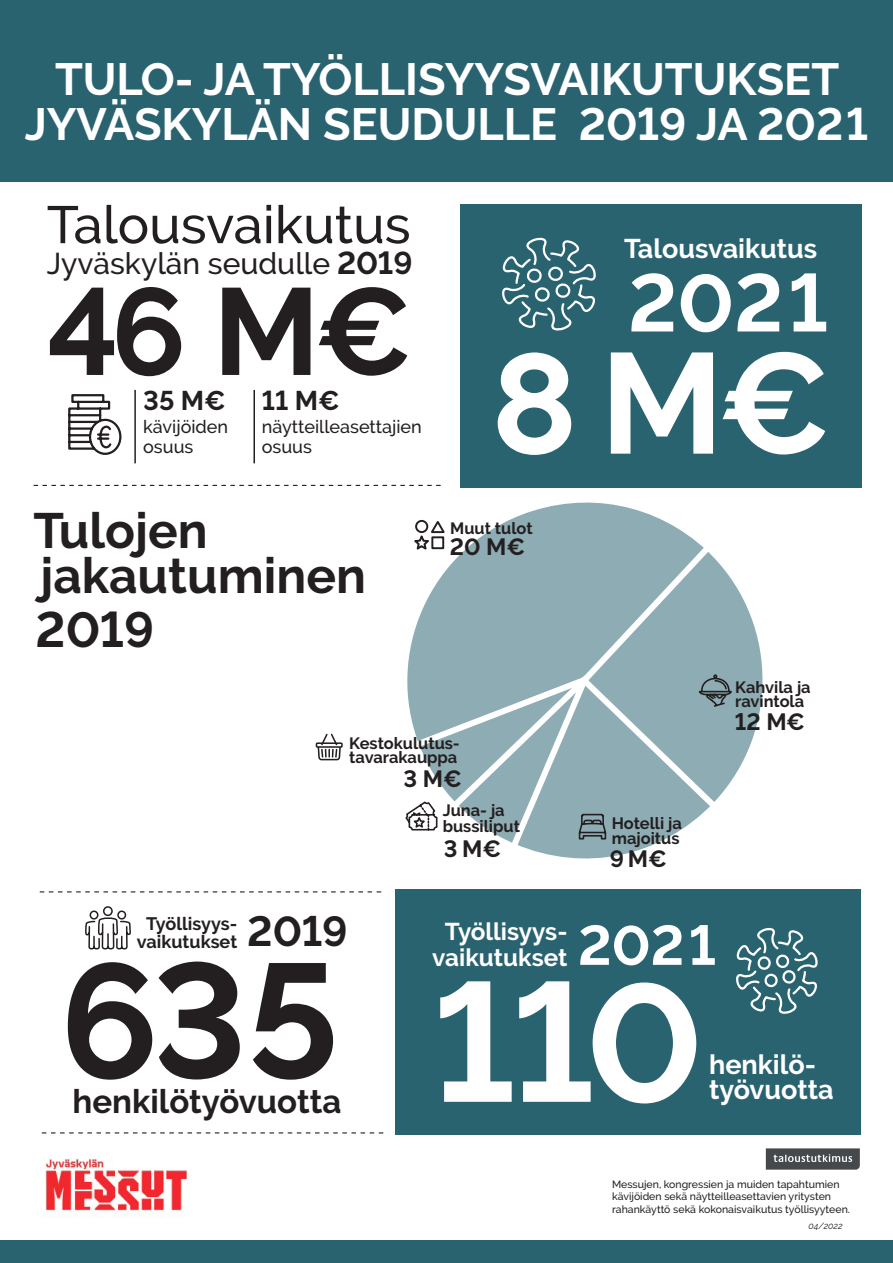
<style>
.page{position:relative;width:893px;height:1263px;background:#fff}
.page>*{position:absolute;margin:0;border:0;box-sizing:border-box;transform-origin:0 0}
.t1{font:700 168px "Raleway";color:#fff}
.t2{font:700 162px "Raleway";color:#231f20}
.t3{font:700 142.5px "Raleway";color:#fff}
.t4{font:700 123px "Raleway";color:#231f20}
.t5{font:700 81px "Raleway";color:#fff}
.t6{font:700 55.5px "Raleway";color:#fff}
.t7{font:500 52.5px "Raleway";color:#231f20}
.t8{font:700 49.5px/45px "Raleway";color:#231f20}
.t9{font:700 45px "Raleway";color:#fff}
.t10{font:700 42px "Raleway";color:#231f20}
.t11{font:700 33px "Raleway";color:#231f20}
.t12{font:500 30px "Raleway";color:#231f20}
.t13{font:700 27px/24.9px "Raleway";color:#fff}
.t14{font:700 27px "Raleway";color:#231f20}
.t15{font:700 24.3px/26px "Raleway";color:#fff;text-align:center}
.t16{font:700 23.55px "Raleway";color:#231f20}
.t17{font:500 18px/20.1px "Raleway";color:#231f20}
.t18{font:700 18px/18.5px "Raleway";color:#231f20;text-align:center}
.t19{font:700 16.35px/13.8px "Raleway";color:#231f20}
.t20{font:500 10.5px/12.6px "Raleway";color:#231f20}
.t21{font:italic 9px "Raleway";color:#231f20}
.s1{font-weight:700;font-size:31.5px}
</style>
<div class="page">
<svg style="left:407px;top:487px;width:310px;height:182px"></svg>
<svg style="left:576px;top:539px;width:187px;height:239px"></svg>
<div style="left:0;top:1240px;width:893px;height:23px;background:#2a6370"></div>
<div style="left:0;top:0;width:893px;height:181px;background:#2a6370"></div>
<hr style="left:134px;top:390px;width:2px;height:73px;background:#231f20">
<hr style="left:253px;top:390px;width:2px;height:73px;background:#231f20">
<svg style="left:34px;top:393px;width:407px;height:98px"></svg>
<svg style="left:42px;top:1132px;width:341px;height:1px"></svg>
<div style="left:460px;top:204px;width:401px;height:283px;background:#2a6370"></div>
<div style="left:395px;top:890px;width:466px;height:245px;background:#2a6370"></div>
<svg style="left:410px;top:519px;width:37px;height:34px"></svg>
<svg style="left:405px;top:669px;width:328px;height:190px"></svg>
<svg style="left:40px;top:733px;width:341px;height:217px"></svg>
<svg style="left:502px;top:237px;width:94px;height:93px"></svg>
<svg style="left:736px;top:927px;width:82px;height:87px"></svg>
<svg style="left:766px;top:1148px;width:94px;height:21px;background:#5e6062"></svg>
<img style="left:44px;top:1158px;width:145px;height:60px">
<p class="t9" style="left:55px;top:53px;width:786px">TULO- JA TYÖLLISYYSVAIKUTUKSET</p>
<p class="t9" style="left:25px;top:99px;width:845px">JYVÄSKYLÄN SEUDULLE 2019 JA 2021</p>
<p class="t7" style="left:47px;top:194px;width:365px">Talousvaikutus</p>
<p class="t12" style="left:47px;top:246px;width:367px">Jyväskylän seudulle <span class="s1">2019</span></p>
<p class="t4" style="left:47px;top:261px;width:368px">46 M€</p>
<p class="t14" style="left:143px;top:385px;width:84px">35 M€</p>
<p class="t17" style="left:143px;top:417px;width:86px">kävijöiden osuus</p>
<p class="t14" style="left:262px;top:385px;width:79px">11 M€</p>
<p class="t17" style="left:262px;top:417px;width:162px">näytteilleasettajien osuus</p>
<p class="t8" style="left:34px;top:508px;width:334px">Tulojen jakautuminen</p>
<p class="t8" style="left:36px;top:607px;width:120px">2019</p>
<p class="t13" style="left:624px;top:236px;width:195px">Talousvaikutus</p>
<p class="t5" style="left:628px;top:257px;width:201px">2021</p>
<p class="t3" style="left:491px;top:322px;width:342px">8 M€</p>
<p class="t19" style="left:450px;top:521px;width:84px">Muut tulot</p>
<p class="t16" style="left:450px;top:534px;width:77px">20 M€</p>
<p class="t19" style="left:735px;top:680px;width:77px">Kahvila ja ravintola</p>
<p class="t16" style="left:735px;top:708px;width:71px">12 M€</p>
<p class="t19" style="left:349px;top:736px;width:112px">Kestokulutus&shy;tavarakauppa</p>
<p class="t16" style="left:404px;top:765px;width:60px">3 M€</p>
<p class="t19" style="left:443px;top:803px;width:79px;line-height:15.9px">Juna- ja bussiliput</p>
<p class="t16" style="left:444px;top:835px;width:59px">3 M€</p>
<p class="t19" style="left:612px;top:816px;width:72px">Hotelli ja</p>
<p class="t19" style="left:612px;top:831px;width:69px">majoitus</p>
<p class="t16" style="left:610px;top:845px;width:59px">9 M€</p>
<p class="t10" style="left:247px;top:907px;width:102px">2019</p>
<p class="t15" style="left:432px;top:918px;width:137px">Työllisyys&shy;vaikutukset</p>
<p class="t6" style="left:578px;top:914px;width:140px">202 1</p>
<p class="t18" style="left:137px;top:914px;width:102px">Työllisyys&shy;vaikutukset</p>
<p class="t2" style="left:60px;top:928px;width:280px">635</p>
<p class="t1" style="left:433px;top:947px;width:272px">110</p>
<p class="t13" style="left:709px;top:1052px;width:126px">henkilö&shy;työvuotta</p>
<p class="t11" style="left:72px;top:1083px;width:270px">henkilötyövuotta</p>
<p class="t20" style="left:612px;top:1177px;width:239px">Messujen, kongressien ja muiden tapahtumien kävijöiden sekä näytteilleasettavien yritysten rahankäyttö sekä kokonaisvaikutus työllisyyteen.</p>
<p class="t21" style="left:808px;top:1221px;width:36px">04/2022</p>
</div>
